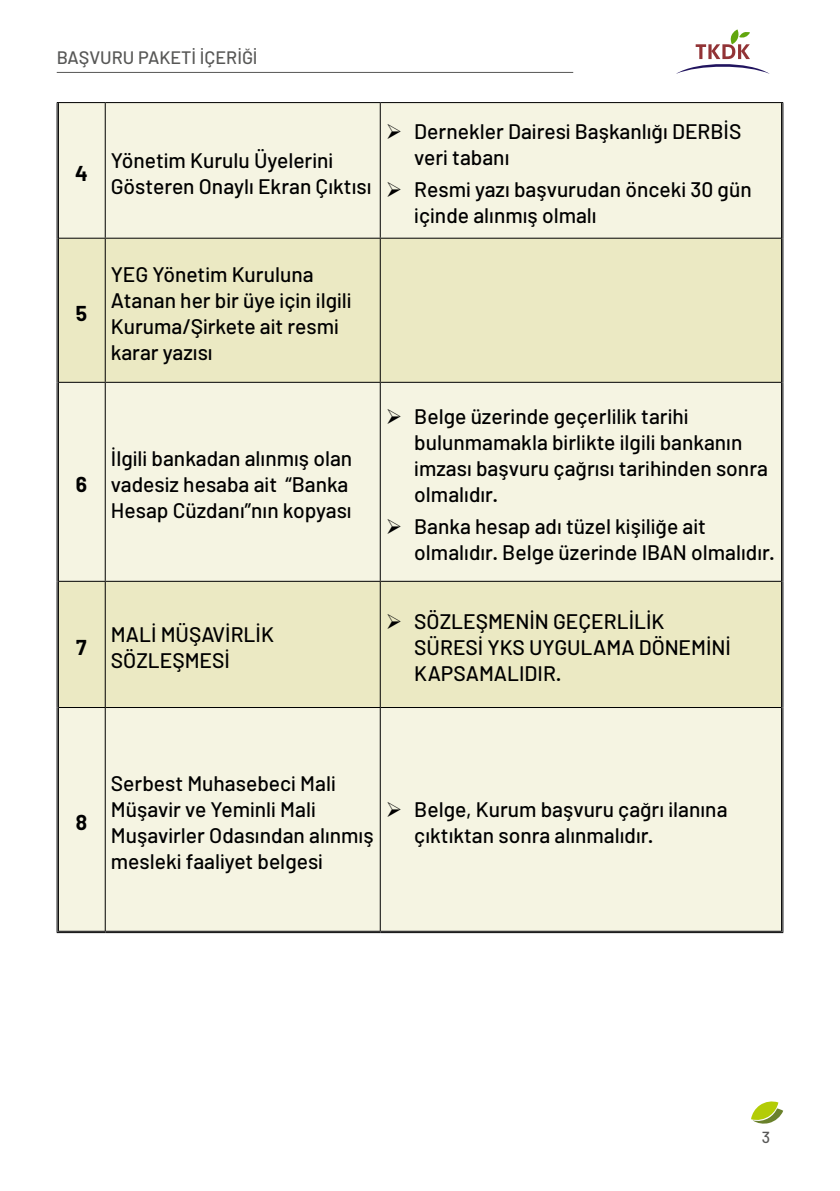
<style>
.page{position:relative;width:840px;height:1191px;background:#fff}
.page>*{position:absolute;margin:0;border:0;box-sizing:border-box;transform-origin:0 0}
.t1{font:500 21px/26px "Barlow";color:#000}
.t2{font:700 21px "Barlow";color:#000}
.t3{font:500 18px "Barlow";color:#575756}
.t4{font:500 16px "Barlow";color:#575756}
</style>
<div class="page">
<hr style="left:57px;top:72px;width:516px;height:1px;background:#575756">
<svg style="left:676px;top:29px;width:93px;height:45px"></svg>
<svg style="left:751px;top:1101px;width:31px;height:23px"></svg>
<div style="left:59px;top:103px;width:721px;height:828px;background:#f5f4e2"></div>
<svg style="left:59px;top:239px;width:721px;height:468px;background:#eeedcf"></svg>
<hr style="left:105px;top:103px;width:1px;height:135px;background:#000">
<hr style="left:379px;top:103px;width:1px;height:135px;background:#000">
<hr style="left:105px;top:239px;width:1px;height:143px;background:#000">
<hr style="left:379px;top:239px;width:1px;height:143px;background:#000">
<hr style="left:105px;top:383px;width:1px;height:198px;background:#000">
<hr style="left:379px;top:383px;width:1px;height:198px;background:#000">
<hr style="left:105px;top:582px;width:1px;height:125px;background:#000">
<hr style="left:379px;top:582px;width:1px;height:125px;background:#000">
<hr style="left:105px;top:708px;width:1px;height:223px;background:#000">
<hr style="left:379px;top:708px;width:1px;height:223px;background:#000">
<hr style="left:57px;top:103px;width:1px;height:135px;background:#000">
<hr style="left:58px;top:103px;width:1px;height:135px;background:#000">
<hr style="left:780px;top:103px;width:1px;height:135px;background:#000">
<hr style="left:782px;top:103px;width:1px;height:135px;background:#000">
<hr style="left:57px;top:238px;width:1px;height:144px;background:#000">
<hr style="left:58px;top:238px;width:1px;height:144px;background:#000">
<hr style="left:780px;top:238px;width:1px;height:144px;background:#000">
<hr style="left:782px;top:238px;width:1px;height:144px;background:#000">
<hr style="left:57px;top:382px;width:1px;height:199px;background:#000">
<hr style="left:58px;top:382px;width:1px;height:199px;background:#000">
<hr style="left:780px;top:382px;width:1px;height:199px;background:#000">
<hr style="left:782px;top:382px;width:1px;height:199px;background:#000">
<hr style="left:57px;top:581px;width:1px;height:126px;background:#000">
<hr style="left:58px;top:581px;width:1px;height:126px;background:#000">
<hr style="left:780px;top:581px;width:1px;height:126px;background:#000">
<hr style="left:782px;top:581px;width:1px;height:126px;background:#000">
<hr style="left:57px;top:707px;width:1px;height:225px;background:#000">
<hr style="left:58px;top:707px;width:1px;height:224px;background:#000">
<hr style="left:780px;top:707px;width:1px;height:224px;background:#000">
<hr style="left:782px;top:707px;width:1px;height:225px;background:#000">
<hr style="left:58px;top:931px;width:47px;height:1px;background:#000">
<hr style="left:57px;top:932px;width:48px;height:1px;background:#000">
<hr style="left:105px;top:931px;width:275px;height:1px;background:#000">
<hr style="left:105px;top:932px;width:275px;height:1px;background:#000">
<hr style="left:380px;top:931px;width:401px;height:1px;background:#000">
<hr style="left:380px;top:932px;width:402px;height:1px;background:#000">
<hr style="left:57px;top:102px;width:48px;height:1px;background:#000">
<hr style="left:105px;top:102px;width:275px;height:1px;background:#000">
<hr style="left:380px;top:102px;width:402px;height:1px;background:#000">
<hr style="left:59px;top:238px;width:46px;height:1px;background:#000">
<hr style="left:105px;top:238px;width:275px;height:1px;background:#000">
<hr style="left:380px;top:238px;width:400px;height:1px;background:#000">
<hr style="left:59px;top:382px;width:46px;height:1px;background:#000">
<hr style="left:105px;top:382px;width:275px;height:1px;background:#000">
<hr style="left:380px;top:382px;width:400px;height:1px;background:#000">
<hr style="left:59px;top:581px;width:46px;height:1px;background:#000">
<hr style="left:105px;top:581px;width:275px;height:1px;background:#000">
<hr style="left:380px;top:581px;width:400px;height:1px;background:#000">
<hr style="left:59px;top:707px;width:46px;height:1px;background:#000">
<hr style="left:105px;top:707px;width:275px;height:1px;background:#000">
<hr style="left:380px;top:707px;width:400px;height:1px;background:#000">
<p class="t3" style="left:57px;top:46px;width:202px">BAŞVURU PAKETI IÇERIĞI</p>
<p class="t2" style="left:75px;top:160px;width:14px">4</p>
<p class="t2" style="left:76px;top:300px;width:13px">5</p>
<p class="t2" style="left:76px;top:472px;width:13px">6</p>
<p class="t2" style="left:76px;top:634px;width:12px">7</p>
<p class="t1" style="left:111px;top:147px;width:262px">Yönetim Kurulu Üyelerini<br>Gösteren Onaylı Ekran Çıktısı</p>
<p class="t1" style="left:111px;top:261px;width:242px">YEG Yönetim Kuruluna<br>Atanan her bir üye için ilgili<br>Kuruma/Şirkete ait resmi karar yazısı</p>
<p class="t1" style="left:414px;top:118px;width:328px;text-indent:-28px">➢ Dernekler Dairesi Başkanlığı DERBİS veri tabanı</p>
<p class="t1" style="left:414px;top:176px;width:339px;text-indent:-28px">➢ Resmi yazı başvurudan önceki 30 gün içinde alınmış olmalı</p>
<p class="t1" style="left:111px;top:445px;width:243px">İlgili bankadan alınmış olan vadesiz hesaba ait “Banka<br>Hesap Cüzdanı”nın kopyası</p>
<p class="t1" style="left:414px;top:403px;width:355px;text-indent:-28px">➢ Belge üzerinde geçerlilik tarihi bulunmamakla birlikte ilgili bankanın imzası başvuru çağrısı tarihinden sonra olmalıdır.</p>
<p class="t1" style="left:414px;top:513px;width:362px;text-indent:-28px">➢ Banka hesap adı tüzel kişiliğe ait olmalıdır. Belge üzerinde IBAN olmalıdır.</p>
<p class="t1" style="left:111px;top:621px;width:164px">MALİ MÜŞAVİRLİK<br>SÖZLEŞMESİ</p>
<p class="t1" style="left:414px;top:608px;width:318px;text-indent:-28px">➢ SÖZLEŞMENİN GEÇERLİLİK<br>SÜRESİ YKS UYGULAMA DÖNEMİNİ<br>KAPSAMALIDIR.</p>
<p class="t2" style="left:76px;top:809px;width:13px">8</p>
<p class="t1" style="left:111px;top:770px;width:264px">Serbest Muhasebeci Mali<br>Müşavir ve Yeminli Mali<br>Muşavirler Odasından alınmış mesleki faaliyet belgesi</p>
<p class="t1" style="left:414px;top:796px;width:314px;text-indent:-28px">➢ Belge, Kurum başvuru çağrı ilanına çıktıktan sonra alınmalıdır.</p>
<p class="t4" style="left:761px;top:1127px;width:10px">3</p>
</div>
